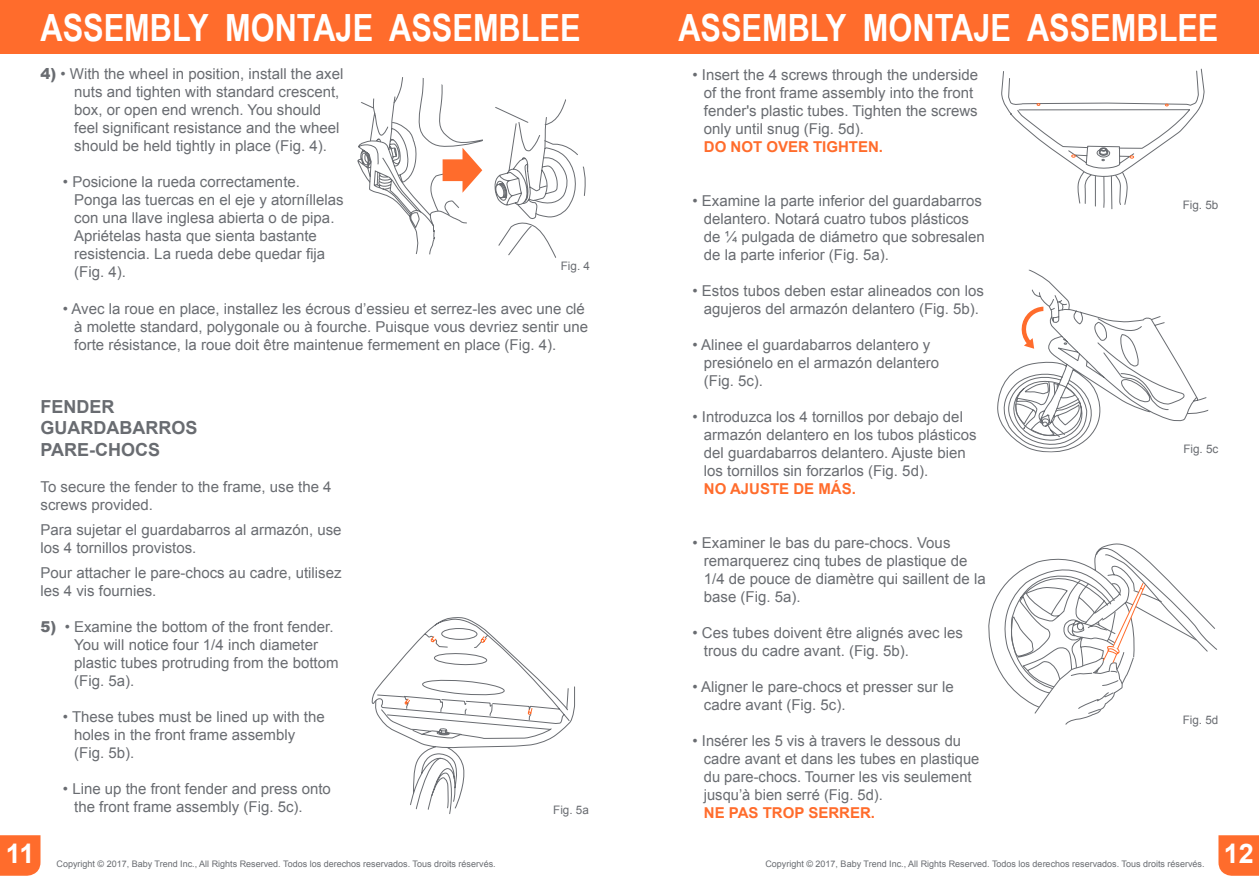
<style>
.page{position:relative;width:1259px;height:893px;background:#fff}
.page>*{position:absolute;margin:0;border:0;box-sizing:border-box;transform-origin:0 0}
.t1{font:700 37.5px "Arial Narrow";color:#fff}
.t2{font:700 27px "Arial";color:#fff}
.t3{font:700 18px/21.6px "Arial";color:#696c71}
.t4{font:15px/18px "Arial";color:#696c71}
.t5{font:700 15px "Arial";color:#ff6c2c}
.t6{font:11.7px "Arial";color:#696c71}
.t7{font:9px "Arial";color:#696c71}
.s1{font-weight:900}
</style>
<div class="page">
<div style="left:629px;top:0;width:630px;height:54px;background:#ff6c2c"></div>
<div style="left:0;top:0;width:629px;height:54px;background:#ff6c2c"></div>
<div style="left:0;top:835px;width:40px;height:41px;background:#ff6c2c"></div>
<svg style="left:1218px;top:835px;width:41px;height:41px;background:#ff7235"></svg>
<svg style="left:357px;top:77px;width:229px;height:181px"></svg>
<svg style="left:372px;top:617px;width:203px;height:197px"></svg>
<svg style="left:1001px;top:68px;width:203px;height:142px"></svg>
<svg style="left:988px;top:543px;width:229px;height:182px"></svg>
<svg style="left:997px;top:269px;width:211px;height:184px"></svg>
<h1 class="t1" style="left:40px;top:0;width:541px">ASSEMBLY MONTAJE ASSEMBLEE</h1>
<h1 class="t1" style="left:678px;top:0;width:541px">ASSEMBLY MONTAJE ASSEMBLEE</h1>
<p class="t4" style="left:74px;top:65px;width:271px;text-indent:-34px"><span class="s1">4)</span> • With the wheel in position, install the axel nuts and tighten with standard crescent, box, or open end wrench. You should feel significant resistance and the wheel should be held tightly in place (Fig. 4).</p>
<p class="t4" style="left:74px;top:173px;width:271px;text-indent:-11px">• Posicione la rueda correctamente.<br>Ponga las tuercas en el eje y atorníllelas con una llave inglesa abierta o de pipa.<br>Apriételas hasta que sienta bastante resistencia. La rueda debe quedar fija (Fig. 4).</p>
<p class="t6" style="left:561px;top:258px;width:31px">Fig. 4</p>
<p class="t4" style="left:74px;top:300px;width:515px;text-indent:-11px">• Avec la roue en place, installez les écrous d’essieu et serrez-les avec une clé à molette standard, polygonale ou à fourche. Puisque vous devriez sentir une forte résistance, la roue doit être maintenue fermement en place (Fig. 4).</p>
<p class="t3" style="left:40px;top:396px;width:158px">FENDER<br>GUARDABARROS<br>PARE-CHOCS</p>
<p class="t4" style="left:40px;top:478px;width:292px">To secure the fender to the frame, use the 4 screws provided.</p>
<p class="t4" style="left:40px;top:521px;width:302px">Para sujetar el guardabarros al armazón, use los 4 tornillos provistos.</p>
<p class="t4" style="left:40px;top:563px;width:302px">Pour attacher le pare-chocs au cadre, utilisez les 4 vis fournies.</p>
<p class="t4" style="left:74px;top:617px;width:266px;text-indent:-34px"><span class="s1">5)</span> • Examine the bottom of the front fender.<br>You will notice four 1/4 inch diameter plastic tubes protruding from the bottom (Fig. 5a).</p>
<p class="t4" style="left:74px;top:707px;width:252px;text-indent:-11px">• These tubes must be lined up with the holes in the front frame assembly (Fig. 5b).</p>
<p class="t4" style="left:74px;top:779px;width:258px;text-indent:-11px">• Line up the front fender and press onto the front frame assembly (Fig. 5c).</p>
<p class="t6" style="left:553px;top:802px;width:37px">Fig. 5a</p>
<p class="t4" style="left:704px;top:66px;width:276px;text-indent:-11px">• Insert the 4 screws through the underside of the front frame assembly into the front fender's plastic tubes. Tighten the screws only until snug (Fig. 5d).</p>
<p class="t5" style="left:704px;top:138px;width:181px">DO NOT OVER TIGHTEN.</p>
<p class="t4" style="left:704px;top:192px;width:282px;text-indent:-11px">• Examine la parte inferior del guardabarros delantero. Notará cuatro tubos plásticos de ¼ pulgada de diámetro que sobresalen de la parte inferior (Fig. 5a).</p>
<p class="t4" style="left:692px;top:282px;width:293px;text-align:center">• Estos tubos deben estar alineados con los agujeros del armazón delantero (Fig. 5b).</p>
<p class="t4" style="left:704px;top:336px;width:237px;text-indent:-11px">• Alinee el guardabarros delantero y presiónelo en el armazón delantero (Fig. 5c).</p>
<p class="t4" style="left:704px;top:408px;width:274px;text-indent:-11px">• Introduzca los 4 tornillos por debajo del armazón delantero en los tubos plásticos del guardabarros delantero. Ajuste bien los tornillos sin forzarlos (Fig. 5d).</p>
<p class="t5" style="left:704px;top:480px;width:153px">NO AJUSTE DE MÁS.</p>
<p class="t4" style="left:704px;top:534px;width:283px;text-indent:-11px">• Examiner le bas du pare-chocs. Vous remarquerez cinq tubes de plastique de 1/4 de pouce de diamètre qui saillent de la base (Fig. 5a).</p>
<p class="t4" style="left:704px;top:624px;width:261px;text-indent:-11px">• Ces tubes doivent être alignés avec les trous du cadre avant. (Fig. 5b).</p>
<p class="t4" style="left:704px;top:678px;width:251px;text-indent:-11px">• Aligner le pare-chocs et presser sur le cadre avant (Fig. 5c).</p>
<p class="t4" style="left:704px;top:732px;width:277px;text-indent:-11px">• Insérer les 5 vis à travers le dessous du cadre avant et dans les tubes en plastique du pare-chocs. Tourner les vis seulement jusqu’à bien serré (Fig. 5d).</p>
<p class="t5" style="left:704px;top:804px;width:173px">NE PAS TROP SERRER.</p>
<p class="t6" style="left:1182px;top:197px;width:37px">Fig. 5b</p>
<p class="t6" style="left:1183px;top:441px;width:37px">Fig. 5c</p>
<p class="t6" style="left:1182px;top:713px;width:37px">Fig. 5d</p>
<h2 class="t2" style="left:6px;top:839px;width:30px">11</h2>
<h2 class="t2" style="left:1223px;top:839px;width:32px">12</h2>
<p class="t7" style="left:57px;top:858px;width:441px">Copyright © 2017, Baby Trend Inc., All Rights Reserved. Todos los derechos reservados. Tous droits réservés.</p>
<p class="t7" style="left:765px;top:858px;width:441px">Copyright © 2017, Baby Trend Inc., All Rights Reserved. Todos los derechos reservados. Tous droits réservés.</p>
</div>
